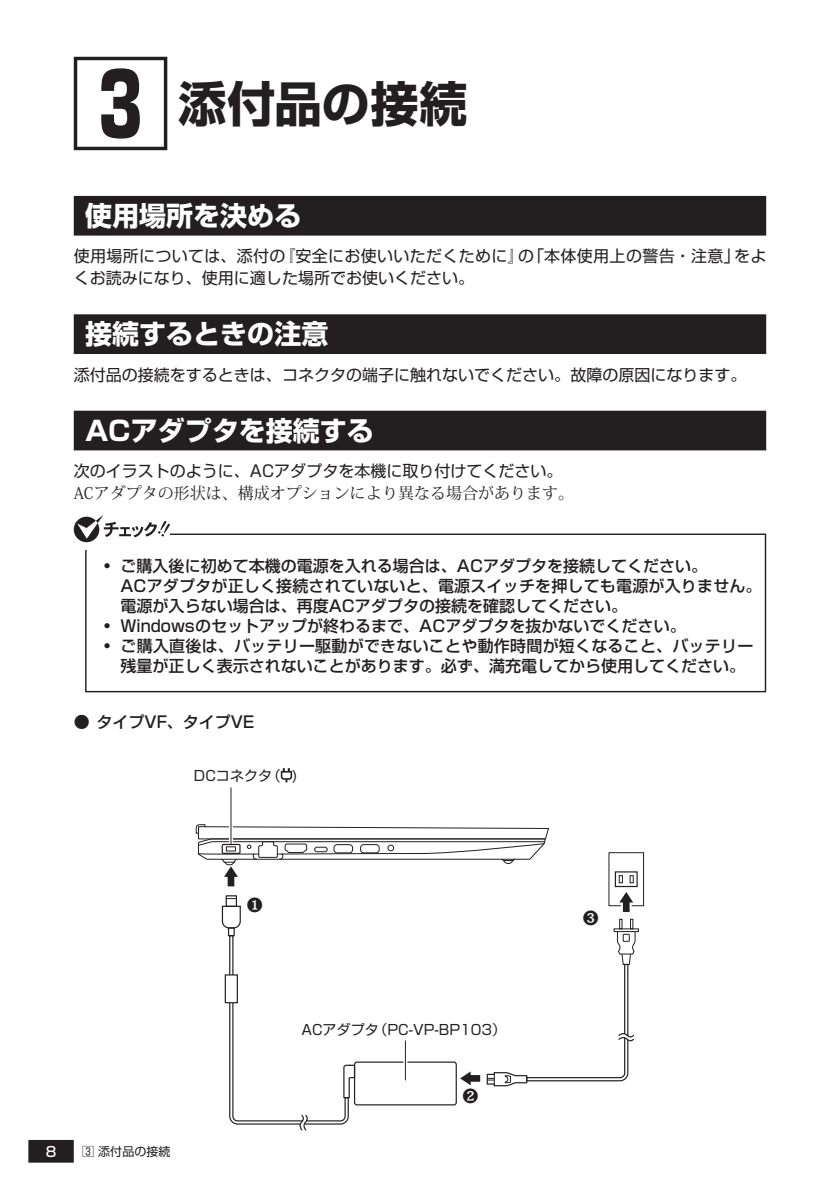
<style>
.page{position:relative;width:840px;height:1191px;background:#fff}
.page>*{position:absolute;margin:0;border:0;box-sizing:border-box;transform-origin:0 0}
.t1{font:700 48px "Shin Go Pro";letter-spacing:.01em;color:#231f20}
.t2{font:700 27px "Shin Go Pro";color:#fff}
.t3{font:500 16px/20px "Shin Go Pro";color:#231f20}
.t4{font:16px "Shin Go Pro";color:#231f20}
.t5{font:16px/22px "Shin Go Pro";letter-spacing:.02em;color:#231f20}
.t6{font:16px "Koz Min Pro";color:#231f20}
.t7{font:14px "Shin Go Pro";color:#231f20}
.t8{font:500 14px "Shin Go Pro";color:#fff}
.t9{font:12px "Shin Go Pro";color:#231f20}
.s1{font-size:102px}
</style>
<div class="page">
<div style="left:28px;top:1140px;width:46px;height:22px;background:#231f20"></div>
<div style="left:74px;top:196px;width:691px;height:40px;background:#231f20"></div>
<div style="left:74px;top:314px;width:691px;height:40px;background:#231f20"></div>
<div style="left:74px;top:411px;width:691px;height:39px;background:#231f20"></div>
<div style="left:85px;top:533px;width:680px;height:159px;border:1px solid #231f20"></div>
<div style="left:74px;top:522px;width:96px;height:27px;background:#fff"></div>
<svg style="left:74px;top:515px;width:96px;height:27px"></svg>
<div style="left:225px;top:895px;width:12px;height:12px;border:1px solid #231f20"></div>
<div style="left:354px;top:1061px;width:102px;height:44px;border:1px solid #231f20;border-radius:2px"></div>
<svg style="left:221px;top:905px;width:134px;height:226px"></svg>
<div style="left:618px;top:918px;width:4px;height:11px;border:1px solid #231f20"></div>
<div style="left:629px;top:918px;width:4px;height:11px;border:1px solid #231f20"></div>
<div style="left:613px;top:928px;width:25px;height:4px;border:1px solid #231f20"></div>
<svg style="left:486px;top:930px;width:149px;height:157px"></svg>
<div style="left:225px;top:975px;width:12px;height:27px;background:#fff"></div>
<div style="left:224px;top:974px;width:14px;height:29px;border:1px solid #231f20"></div>
<svg style="left:231px;top:788px;width:1px;height:36px"></svg>
<hr style="left:230px;top:787px;width:1px;height:57px;background:#231f20">
<svg style="left:195px;top:824px;width:354px;height:62px"></svg>
<svg style="left:611px;top:875px;width:29px;height:37px"></svg>
<svg style="left:460px;top:1071px;width:20px;height:14px"></svg>
<svg style="left:403px;top:1041px;width:4px;height:35px"></svg>
<hr style="left:404px;top:1040px;width:1px;height:40px;background:#231f20">
<div style="left:226px;top:846px;width:10px;height:5px;border:1px solid #231f20"></div>
<svg style="left:280px;top:768px;width:12px;height:14px"></svg>
<h1 class="t1" style="left:69px;top:65px;width:399px"><span class="s1">3</span>添付品の接続</h1>
<h2 class="t2" style="left:85px;top:194px;width:217px">使用場所を決める</h2>
<p class="t5" style="left:74px;top:243px;width:693px">使用場所については、添付の『安全にお使いいただくために』の「本体使用上の警告・注意」をよくお読みになり、使用に適した場所でお使いください。</p>
<h2 class="t2" style="left:85px;top:313px;width:244px">接続するときの注意</h2>
<p class="t4" style="left:74px;top:362px;width:674px">添付品の接続をするときは、コネクタの端子に触れないでください。故障の原因になります。</p>
<h2 class="t2" style="left:85px;top:409px;width:290px">ACアダプタを接続する</h2>
<p class="t4" style="left:74px;top:458px;width:490px">次のイラストのように、ACアダプタを本機に取り付けてください。</p>
<p class="t6" style="left:74px;top:482px;width:501px">ACアダプタの形状は、構成オプションにより異なる場合があります。</p>
<p class="t3" style="left:120px;top:554px;width:642px;text-indent:-17px">• ご購⼊後に初めて本機の電源を⼊れる場合は、ACアダプタを接続してください。<br>ACアダプタが正しく接続されていないと、電源スイッチを押しても電源が⼊りません。電源が⼊らない場合は、再度ACアダプタの接続を確認してください。</p>
<p class="t3" style="left:103px;top:614px;width:583px">• Windowsのセットアップが終わるまで、ACアダプタを抜かないでください。</p>
<p class="t3" style="left:103px;top:634px;width:651px;text-align:center">• ご購⼊直後は、バッテリー駆動ができないことや動作時間が短くなること、バッテリー残量が正しく表⽰されないことがあります。必ず、満充電してから使⽤してください。</p>
<p class="t3" style="left:74px;top:710px;width:182px">● タイプVF、タイプVE</p>
<p class="t7" style="left:194px;top:764px;width:105px">DCコネクタ（ )</p>
<p class="t8" style="left:46px;top:1140px;width:12px">8</p>
<p class="t9" style="left:82px;top:1141px;width:89px">3 添付品の接続</p>
<p class="t6" style="left:246px;top:893px;width:17px">❶</p>
<p class="t7" style="left:301px;top:1018px;width:206px">ACアダプタ（PC-VP-BP103）</p>
<p class="t6" style="left:462px;top:1085px;width:17px">❷</p>
<p class="t6" style="left:582px;top:907px;width:17px">❸</p>
</div>
